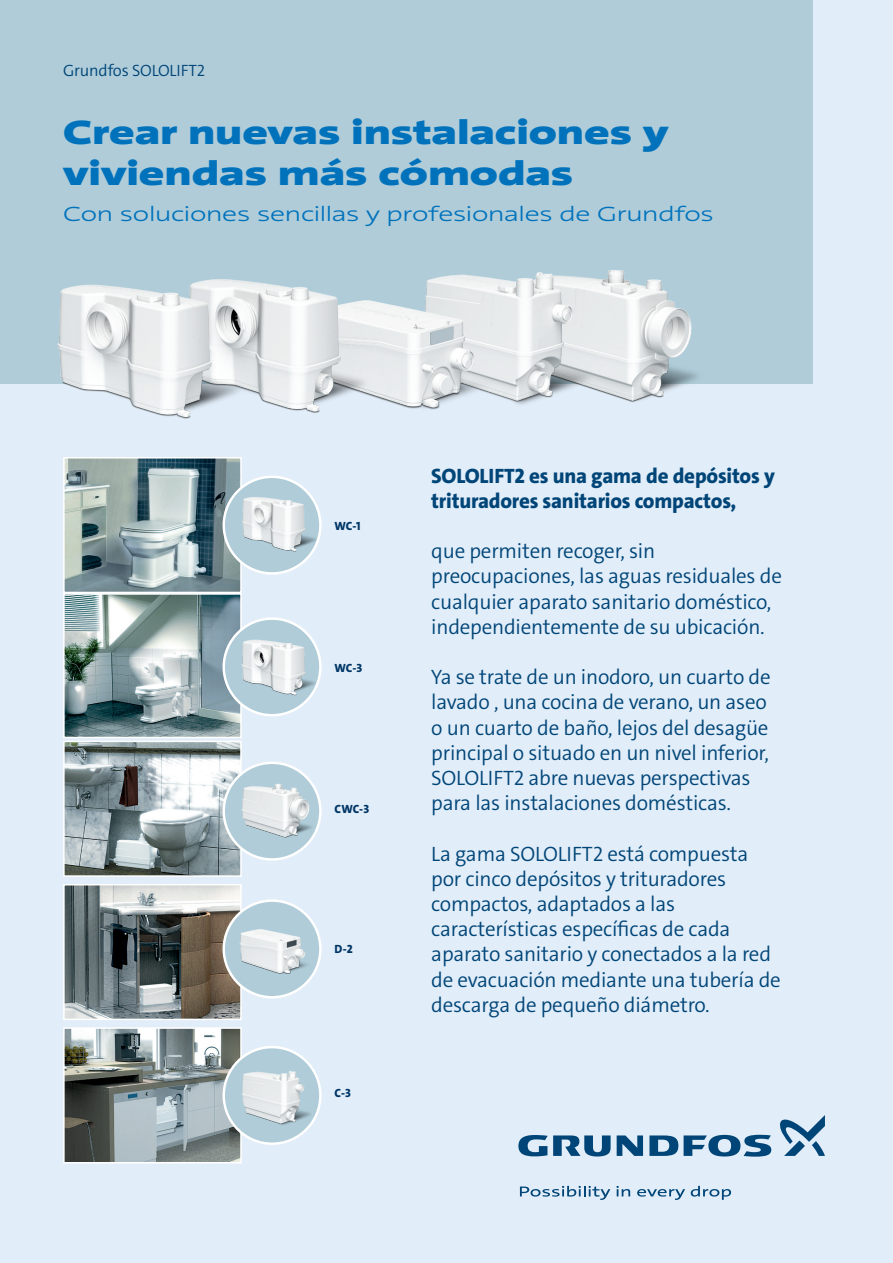
<style>
.page{position:relative;width:893px;height:1263px;background:#e1edf8}
.page>*{position:absolute;margin:0;border:0;box-sizing:border-box;transform-origin:0 0}
.Heading{font:900 34.5px/40.5px "Grundfos The Sans Extd";letter-spacing:-.005em;color:#0072bc}
.Body{font:300 21px/25.2px "Grundfos The Sans";letter-spacing:-.01em;color:#004578}
.Body-2{font:800 21px/25.2px "Grundfos The Sans";letter-spacing:-.01em;color:#004578}
.Heading-2{font:300 21px "Grundfos The Sans Extd";letter-spacing:-.015em;color:#0072bc}
.t1{font:300 16.5px "Grundfos The Sans";letter-spacing:-.01em;color:#004578}
.Table_8XB_BLACK_L{font:800 12px "Grundfos The Sans";letter-spacing:-.005em;color:#003667}
</style>
<div class="page">
<div style="left:0;top:0;width:812px;height:383px;background:#afccd8"></div>
<svg style="left:617px;top:1135px;width:26px;height:21px"></svg>
<svg style="left:649px;top:1135px;width:29px;height:21px"></svg>
<svg style="left:518px;top:1135px;width:93px;height:21px"></svg>
<svg style="left:684px;top:1135px;width:87px;height:21px"></svg>
<svg style="left:780px;top:1115px;width:45px;height:41px"></svg>
<svg style="left:520px;top:1186px;width:90px;height:14px"></svg>
<svg style="left:616px;top:1186px;width:14px;height:10px"></svg>
<svg style="left:637px;top:1189px;width:48px;height:11px"></svg>
<svg style="left:691px;top:1186px;width:40px;height:14px"></svg>
<img style="left:634px;top:279px;width:90px;height:123px">
<img style="left:563px;top:270px;width:71px;height:132px">
<img style="left:396px;top:272px;width:167px;height:138px">
<img style="left:267px;top:284px;width:129px;height:129px">
<img style="left:21px;top:279px;width:246px;height:140px">
<svg style="left:63px;top:457px;width:179px;height:420px;background:#91a2a4"></svg>
<svg style="left:63px;top:884px;width:179px;height:280px;background:#848b8a"></svg>
<svg style="left:223px;top:476px;width:98px;height:98px"></svg>
<div style="left:223px;top:476px;width:99px;height:99px;border:2px solid #fff;border-radius:50%"></div>
<img style="left:225px;top:482px;width:94px;height:85px">
<div style="left:223px;top:1046px;width:99px;height:99px;border:2px solid #fff;border-radius:50%"></div>
<svg style="left:223px;top:900px;width:98px;height:97px"></svg>
<div style="left:223px;top:899px;width:99px;height:99px;border:2px solid #fff;border-radius:50%"></div>
<svg style="left:223px;top:762px;width:98px;height:98px"></svg>
<div style="left:223px;top:761px;width:99px;height:100px;border:2px solid #fff;border-radius:50%"></div>
<div style="left:223px;top:617px;width:99px;height:99px;border:2px solid #fff;border-radius:50%"></div>
<img style="left:227px;top:620px;width:95px;height:90px">
<img style="left:225px;top:768px;width:94px;height:86px">
<img style="left:227px;top:1049px;width:95px;height:91px">
<img style="left:225px;top:902px;width:94px;height:94px;border-radius:47px">
<p class="t1" style="left:63px;top:60px;width:144px">Grundfos SOLOLIFT2</p>
<p class="Heading" style="left:63px;top:112px;width:607px">Crear nuevas instalaciones y viviendas más cómodas</p>
<p class="Heading-2" style="left:63px;top:200px;width:652px">Con soluciones sencillas y profesionales de Grundfos</p>
<p class="Table_8XB_BLACK_L" style="left:334px;top:518px;width:28px">WC-1</p>
<p class="Table_8XB_BLACK_L" style="left:334px;top:660px;width:29px">WC-3</p>
<p class="Table_8XB_BLACK_L" style="left:334px;top:801px;width:36px">CWC-3</p>
<p class="Table_8XB_BLACK_L" style="left:334px;top:942px;width:20px">D-2</p>
<p class="Table_8XB_BLACK_L" style="left:334px;top:1086px;width:18px">C-3</p>
<p class="Body-2" style="left:431px;top:463px;width:345px">SOLOLIFT2 es una gama de depósitos y trituradores sanitarios compactos,</p>
<p class="Body" style="left:431px;top:539px;width:352px">que permiten recoger, sin preocupaciones, las aguas residuales de cualquier aparato sanitario doméstico, independientemente de su ubicación.</p>
<p class="Body" style="left:431px;top:665px;width:341px">Ya se trate de un inodoro, un cuarto de lavado , una cocina de verano, un aseo o un cuarto de baño, lejos del desagüe principal o situado en un nivel inferior, SOLOLIFT2 abre nuevas perspectivas para las instalaciones domésticas.</p>
<p class="Body" style="left:431px;top:841px;width:351px">La gama SOLOLIFT2 está compuesta por cinco depósitos y trituradores compactos, adaptados a las características específicas de cada aparato sanitario y conectados a la red de evacuación mediante una tubería de descarga de pequeño diámetro.</p>
</div>
